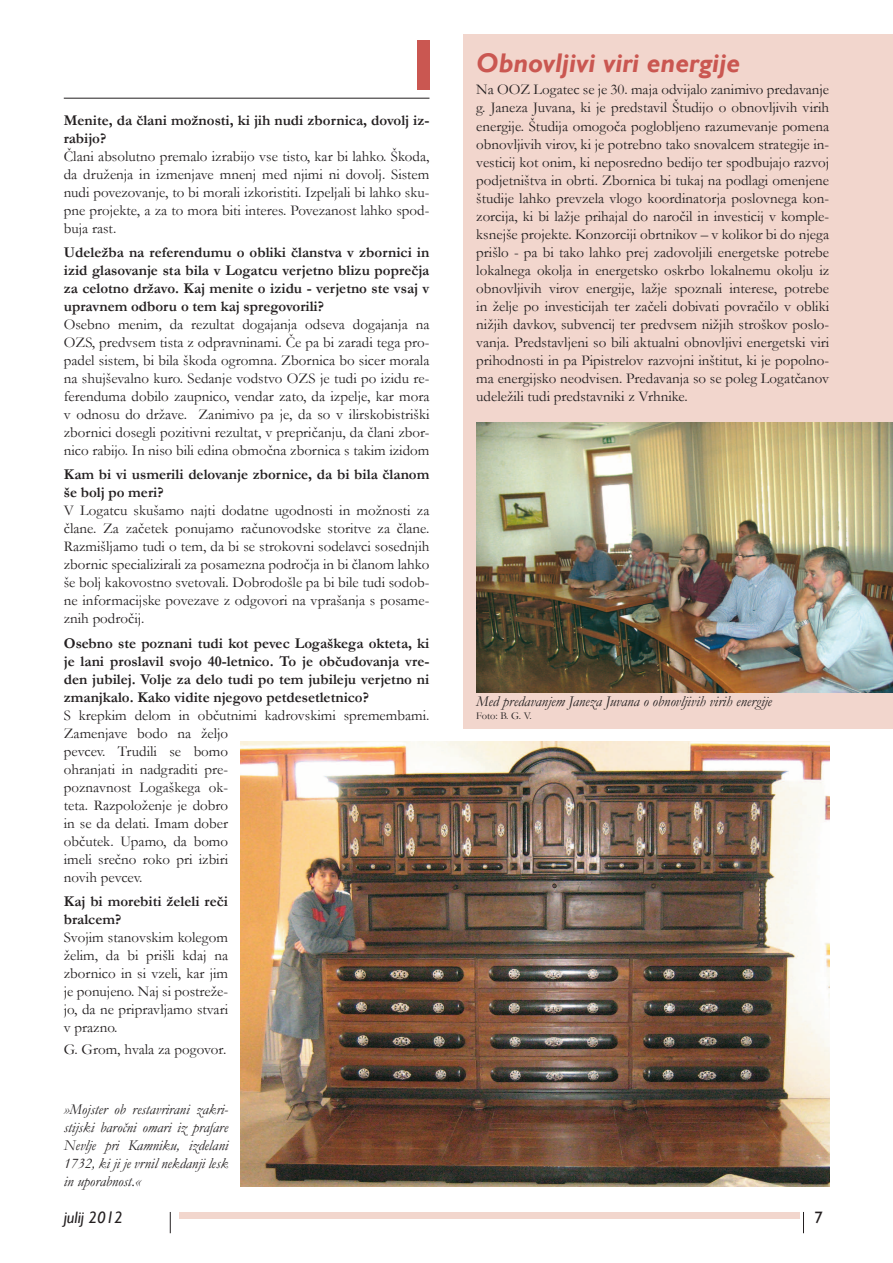
<style>
.page{position:relative;width:893px;height:1263px;background:#fff}
.page>*{position:absolute;margin:0;border:0;box-sizing:border-box;transform-origin:0 0}
.t1{font:italic 700 27px "Gill Sans";color:#ca5751}
.t2{font:italic 16.5px "Gill Sans";color:#231f20}
.t3{font:16.5px "Gill Sans";color:#231f20}
.t4{font:15px/18px "Garamond";color:#231f20;text-align:justify}
.t5{font:700 15px/18px "Garamond";color:#231f20}
.t6{font:italic 15px/18px "Garamond";color:#231f20;text-align:justify}
.t7{font:10.5px "Garamond";color:#231f20}
</style>
<div class="page">
<hr style="left:64px;top:98px;width:365px;height:1px;background:#231f20">
<svg style="left:803px;top:1212px;width:1px;height:21px"></svg>
<div style="left:179px;top:1212px;width:620px;height:6px;background:#f2d6cd"></div>
<div style="left:417px;top:40px;width:12px;height:49px;background:#ca5751"></div>
<svg style="left:170px;top:1212px;width:1px;height:21px"></svg>
<div style="left:463px;top:34px;width:430px;height:695px;background:#f2d6cd"></div>
<img style="left:476px;top:423px;width:417px;height:269px">
<img style="left:241px;top:741px;width:588px;height:445px">
<p class="t5" style="left:64px;top:111px;width:367px">Menite, da člani možnosti, ki jih nudi zbornica, dovolj iz&shy;rabijo?</p>
<p class="t4" style="left:64px;top:147px;width:367px">Člani absolutno premalo izrabijo vse tisto, kar bi lahko. Škoda, da druženja in izmenjave mnenj med njimi ni dovolj. Sistem nudi povezovanje, to bi morali izkoristiti. Izpeljali bi lahko sku&shy;pne projekte, a za to mora biti interes. Povezanost lahko spod&shy;buja rast.</p>
<p class="t5" style="left:64px;top:243px;width:367px;text-align:justify">Udeležba na referendumu o obliki članstva v zbornici in izid glasovanje sta bila v Logatcu verjetno blizu poprečja za celotno državo. Kaj menite o izidu - verjetno ste vsaj v upravnem odboru o tem kaj spregovorili?</p>
<p class="t4" style="left:64px;top:315px;width:367px">Osebno menim, da rezultat dogajanja odseva dogajanja na OZS, predvsem tista z odpravninami. Če pa bi zaradi tega pro&shy;padel sistem, bi bila škoda ogromna. Zbornica bo sicer morala na shujševalno kuro. Sedanje vodstvo OZS je tudi po izidu re&shy;ferenduma dobilo zaupnico, vendar zato, da izpelje, kar mora v odnosu do države. Zanimivo pa je, da so v ilirskobistriški zbornici dosegli pozitivni rezultat, v prepričanju, da člani zbor&shy;nico rabijo. In niso bili edina območna zbornica s takim izidom</p>
<p class="t5" style="left:64px;top:466px;width:367px">Kam bi vi usmerili delovanje zbornice, da bi bila članom še bolj po meri?</p>
<p class="t4" style="left:64px;top:501px;width:367px">V Logatcu skušamo najti dodatne ugodnosti in možnosti za člane. Za začetek ponujamo računovodske storitve za člane.<br>Razmišljamo tudi o tem, da bi se strokovni sodelavci sosednjih zbornic specializirali za posamezna področja in bi članom lahko še bolj kakovostno svetovali. Dobrodošle pa bi bile tudi sodob&shy;ne informacijske povezave z odgovori na vprašanja s posame&shy;znih področij.</p>
<p class="t5" style="left:64px;top:634px;width:367px;text-align:justify">Osebno ste poznani tudi kot pevec Logaškega okteta, ki je lani proslavil svojo 40-letnico. To je občudovanja vre&shy;den jubilej. Volje za delo tudi po tem jubileju verjetno ni zmanjkalo. Kako vidite njegovo petdesetletnico?</p>
<p class="t4" style="left:64px;top:706px;width:367px;text-align:left">S krepkim delom in občutnimi kadrovskimi spremembami.<br>Zamenjave bodo na željo<br>pevcev. Trudili se bomo<br>ohranjati in nadgraditi pre-<br>poznavnost Logaškega ok-<br>teta. Razpoloženje je dobro<br>in se da delati. Imam dober<br>občutek. Upamo, da bomo<br>imeli srečno roko pri izbiri<br>novih pevcev.</p>
<p class="t5" style="left:64px;top:892px;width:166px">Kaj bi morebiti želeli reči bralcem?</p>
<p class="t4" style="left:64px;top:928px;width:166px">Svojim stanovskim kolegom želim, da bi prišli kdaj na zbornico in si vzeli, kar jim je ponujeno. Naj si postreže&shy;jo, da ne pripravljamo stvari v prazno.</p>
<p class="t4" style="left:64px;top:1040px;width:164px">G. Grom, hvala za pogovor.</p>
<p class="t6" style="left:64px;top:1100px;width:166px">»Mojster ob restavrirani zakri&shy;stijski baročni omari iz prafare Nevlje pri Kamniku, izdelani 1732, ki ji je vrnil nekdanji lesk in uporabnost.«</p>
<h1 class="t1" style="left:476px;top:47px;width:265px">Obnovljivi viri energije</h1>
<p class="t4" style="left:476px;top:80px;width:354px">Na OOZ Logatec se je 30. maja odvijalo zanimivo predavanje g. Janeza Juvana, ki je predstavil Študijo o obnovljivih virih energije. Študija omogoča poglobljeno razumevanje pomena obnovljivih virov, ki je potrebno tako snovalcem strategije in&shy;vesticij kot onim, ki neposredno bedijo ter spodbujajo razvoj podjetništva in obrti. Zbornica bi tukaj na podlagi omenjene študije lahko prevzela vlogo koordinatorja poslovnega kon&shy;zorcija, ki bi lažje prihajal do naročil in investicij v komple&shy;ksnejše projekte. Konzorciji obrtnikov – v kolikor bi do njega prišlo - pa bi tako lahko prej zadovoljili energetske potrebe lokalnega okolja in energetsko oskrbo lokalnemu okolju iz obnovljivih virov energije, lažje spoznali interese, potrebe in želje po investicijah ter začeli dobivati povračilo v obliki nižjih davkov, subvencij ter predvsem nižjih stroškov poslo&shy;vanja. Predstavljeni so bili aktualni obnovljivi energetski viri prihodnosti in pa Pipistrelov razvojni inštitut, ki je popolno&shy;ma energijsko neodvisen. Predavanja so se poleg Logatčanov udeležili tudi predstavniki z Vrhnike.</p>
<p class="t6" style="left:476px;top:692px;width:297px">Med predavanjem Janeza Juvana o obnovljivih virih energije</p>
<p class="t7" style="left:476px;top:708px;width:57px">Foto: B. G. V.</p>
<p class="t2" style="left:64px;top:1208px;width:61px">julij 2012</p>
<p class="t3" style="left:814px;top:1208px;width:10px">7</p>
</div>
